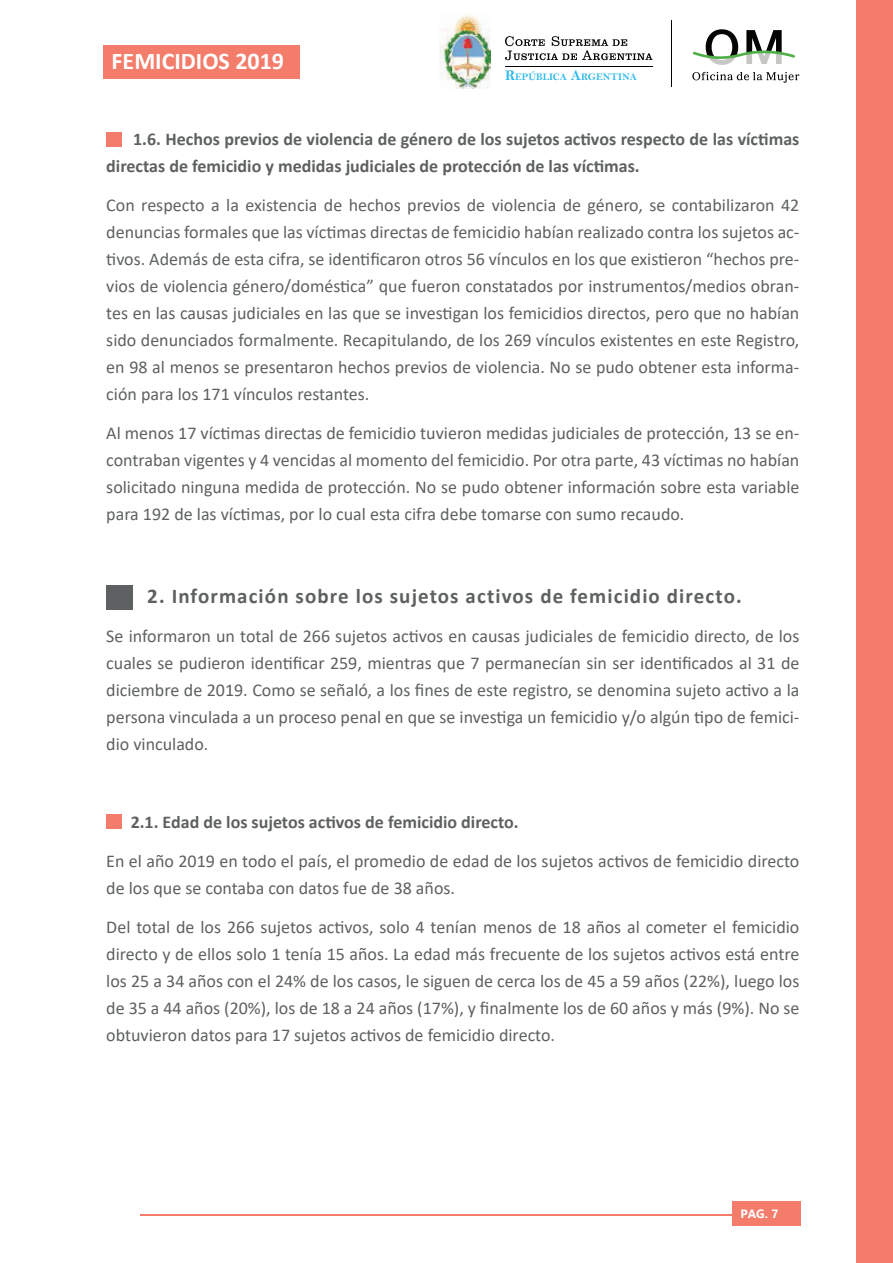
<style>
.page{position:relative;width:893px;height:1263px;background:#fff}
.page>*{position:absolute;margin:0;border:0;box-sizing:border-box;transform-origin:0 0}
.t1{font:700 24px "Calibri";color:#fff}
.Subtitle{font:700 21px "Calibri";letter-spacing:.055em;color:#5e6161}
.t2{font:18px/27px "Calibri";color:#5e6161;text-align:justify}
.t3{font:700 18px/27px "Calibri";color:#5e6161}
.t4{font:700 18px "Gadugi";color:#fff}
.t5{font:700 12px "Gadugi";color:#fff}
.t6{font:10.2px "Bell MT Bold";color:#2cbaed}
.s1{font-size:14.85px}
</style>
<div class="page">
<hr style="left:0;top:0;width:1px;height:1263px;background:#f37c6a">
<div style="left:857px;top:0;width:36px;height:1263px;background:#f37c6a"></div>
<svg style="left:692px;top:72px;width:107px;height:11px"></svg>
<svg style="left:693px;top:29px;width:102px;height:36px"></svg>
<img style="left:440px;top:15px;width:50px;height:73px">
<svg style="left:505px;top:36px;width:147px;height:24px"></svg>
<hr style="left:505px;top:66px;width:147px;height:1px;background:#040503">
<hr style="left:671px;top:20px;width:1px;height:67px;background:#040503">
<div style="left:104px;top:45px;width:196px;height:34px;background:#f37c6a"></div>
<hr style="left:141px;top:1214px;width:605px;height:2px;background:#f37c6a">
<div style="left:732px;top:1201px;width:68px;height:25px;background:#f37c6a"></div>
<div style="left:106px;top:814px;width:16px;height:15px;background:#f37c6a"></div>
<div style="left:106px;top:585px;width:27px;height:24px;background:#5e6161"></div>
<div style="left:106px;top:132px;width:16px;height:15px;background:#f37c6a"></div>
<p class="t4" style="left:122px;top:47px;width:173px">Mapa de Género 2018</p>
<h1 class="t1" style="left:112px;top:44px;width:174px">FEMICIDIOS 2019</h1>
<p class="t6" style="left:505px;top:71px;width:133px"><span class="s1">R</span>EPÚBLICA <span class="s1">A</span>RGENTINA</p>
<p class="t3" style="left:106px;top:126px;width:695px;text-indent:27px">1.6. Hechos previos de violencia de género de los sujetos activos respecto de las víctimas directas de femicidio y medidas judiciales de protección de las víctimas.</p>
<p class="t2" style="left:106px;top:191px;width:695px">Con respecto a la existencia de hechos previos de violencia de género, se contabilizaron 42 denuncias formales que las víctimas directas de femicidio habían realizado contra los sujetos ac&shy;tivos. Además de esta cifra, se identificaron otros 56 vínculos en los que existieron “hechos pre&shy;vios de violencia género/doméstica” que fueron constatados por instrumentos/medios obran&shy;tes en las causas judiciales en las que se investigan los femicidios directos, pero que no habían sido denunciados formalmente. Recapitulando, de los 269 vínculos existentes en este Registro, en 98 al menos se presentaron hechos previos de violencia. No se pudo obtener esta informa&shy;ción para los 171 vínculos restantes.</p>
<p class="t2" style="left:106px;top:419px;width:695px">Al menos 17 víctimas directas de femicidio tuvieron medidas judiciales de protección, 13 se en&shy;contraban vigentes y 4 vencidas al momento del femicidio. Por otra parte, 43 víctimas no habían solicitado ninguna medida de protección. No se pudo obtener información sobre esta variable para 192 de las víctimas, por lo cual esta cifra debe tomarse con sumo recaudo.</p>
<p class="Subtitle" style="left:147px;top:581px;width:596px">2. Información sobre los sujetos activos de femicidio directo.</p>
<p class="t2" style="left:106px;top:622px;width:695px">Se informaron un total de 266 sujetos activos en causas judiciales de femicidio directo, de los cuales se pudieron identificar 259, mientras que 7 permanecían sin ser identificados al 31 de diciembre de 2019. Como se señaló, a los fines de este registro, se denomina sujeto activo a la persona vinculada a un proceso penal en que se investiga un femicidio y/o algún tipo de femici&shy;dio vinculado.</p>
<p class="t3" style="left:131px;top:808px;width:389px">2.1. Edad de los sujetos activos de femicidio directo.</p>
<p class="t2" style="left:106px;top:847px;width:695px">En el año 2019 en todo el país, el promedio de edad de los sujetos activos de femicidio directo de los que se contaba con datos fue de 38 años.</p>
<p class="t2" style="left:106px;top:913px;width:695px">Del total de los 266 sujetos activos, solo 4 tenían menos de 18 años al cometer el femicidio directo y de ellos solo 1 tenía 15 años. La edad más frecuente de los sujetos activos está entre los 25 a 34 años con el 24% de los casos, le siguen de cerca los de 45 a 59 años (22%), luego los de 35 a 44 años (20%), los de 18 a 24 años (17%), y finalmente los de 60 años y más (9%). No se obtuvieron datos para 17 sujetos activos de femicidio directo.</p>
<p class="t5" style="left:740px;top:1206px;width:39px">PAG. 7</p>
</div>
